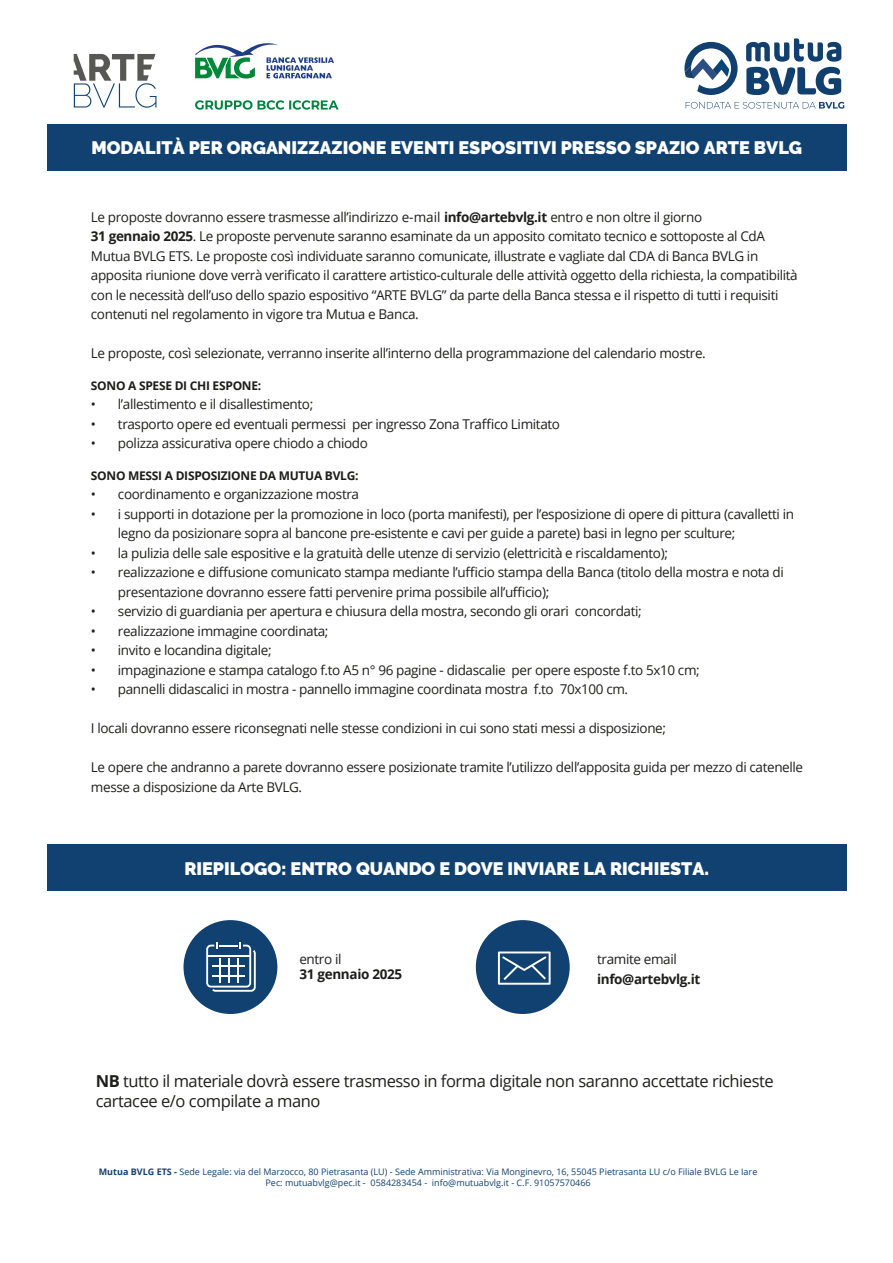
<style>
.page{position:relative;width:893px;height:1263px;background:#fff}
.page>*{position:absolute;margin:0;border:0;box-sizing:border-box;transform-origin:0 0}
.t1{font:900 18px "Raleway";color:#fff}
.t2{font:16.5px/19.5px "Open Sans";letter-spacing:-.025em;color:#1e1e1c}
.t3{font:13.5px/19.5px "Open Sans";letter-spacing:-.025em;color:#1e1e1c}
.t4{font:700 13.5px "Open Sans";letter-spacing:-.025em;color:#1e1e1c}
.t5{font:700 13.5px "Open Sans";letter-spacing:-.025em;color:#1d1d1b}
.t6{font:700 12px "Open Sans";letter-spacing:-.025em;color:#1d1d1b}
.t7{font:9px/10.8px "Open Sans";color:#13416f;text-align:center}
.s1{color:#1d1d1b}
.s2{font-weight:700}
</style>
<div class="page">
<div style="left:47px;top:124px;width:799px;height:47px;background:#114170"></div>
<svg style="left:195px;top:43px;width:139px;height:36px"></svg>
<svg style="left:195px;top:100px;width:144px;height:10px"></svg>
<svg style="left:74px;top:54px;width:82px;height:54px"></svg>
<div style="left:184px;top:920px;width:93px;height:94px;background:#114170;border-radius:50%"></div>
<div style="left:476px;top:920px;width:94px;height:94px;background:#114170;border-radius:50%"></div>
<svg style="left:206px;top:942px;width:50px;height:50px"></svg>
<svg style="left:498px;top:951px;width:53px;height:34px"></svg>
<div style="left:47px;top:844px;width:799px;height:47px;background:#114170"></div>
<svg style="left:684px;top:42px;width:54px;height:53px"></svg>
<svg style="left:746px;top:38px;width:95px;height:57px"></svg>
<svg style="left:686px;top:102px;width:158px;height:7px"></svg>
<h1 class="t1" style="left:91px;top:138px;width:712px">MODALITÀ PER ORGANIZZAZIONE EVENTI ESPOSITIVI PRESSO SPAZIO ARTE BVLG</h1>
<p class="t3" style="left:91px;top:206px;width:708px">Le proposte dovranno essere trasmesse all’indirizzo <span class="s1">e-mail</span> <span class="s2">info@artebvlg.it</span> entro e non oltre il giorno<br><span class="s2">31 gennaio 2025</span>. Le proposte pervenute saranno esaminate da un apposito comitato tecnico e sottoposte al CdA Mutua BVLG ETS. Le proposte così individuate saranno comunicate, illustrate e vagliate dal CDA di Banca BVLG in apposita riunione dove verrà verificato il carattere artistico-culturale delle attività oggetto della richiesta, la compatibilità con le necessità dell’uso dello spazio espositivo “ARTE BVLG” da parte della Banca stessa e il rispetto di tutti i requisiti contenuti nel regolamento in vigore tra Mutua e Banca.</p>
<p class="t3" style="left:91px;top:343px;width:616px">Le proposte, così selezionate, verranno inserite all’interno della programmazione del calendario mostre.</p>
<p class="t6" style="left:91px;top:377px;width:172px">SONO A SPESE DI CHI ESPONE:</p>
<p class="t3" style="left:91px;top:394px;width:224px">• l’allestimento e il disallestimento;</p>
<p class="t3" style="left:91px;top:413px;width:471px">• trasporto opere ed eventuali permessi per ingresso Zona Traffico Limitato</p>
<p class="t3" style="left:91px;top:433px;width:279px">• polizza assicurativa opere chiodo a chiodo</p>
<p class="t6" style="left:91px;top:467px;width:269px">SONO MESSI A DISPOSIZIONE DA MUTUA BVLG:</p>
<p class="t3" style="left:91px;top:484px;width:270px">• coordinamento e organizzazione mostra</p>
<p class="t3" style="left:118px;top:503px;width:678px;text-indent:-27px">• i supporti in dotazione per la promozione in loco (porta manifesti), per l’esposizione di opere di pittura (cavalletti in legno da posizionare sopra al bancone pre-esistente e cavi per guide a parete) basi in legno per sculture;</p>
<p class="t3" style="left:91px;top:542px;width:578px">• la pulizia delle sale espositive e la gratuità delle utenze di servizio (elettricità e riscaldamento);</p>
<p class="t3" style="left:118px;top:562px;width:667px;text-indent:-27px">• realizzazione e diffusione comunicato stampa mediante l’ufficio stampa della Banca (titolo della mostra e nota di presentazione dovranno essere fatti pervenire prima possibile all’ufficio);</p>
<p class="t3" style="left:91px;top:601px;width:552px">• servizio di guardiania per apertura e chiusura della mostra, secondo gli orari concordati;</p>
<p class="t3" style="left:91px;top:620px;width:239px">• realizzazione immagine coordinata;</p>
<p class="t3" style="left:91px;top:640px;width:182px">• invito e locandina digitale;</p>
<p class="t3" style="left:91px;top:659px;width:610px">• impaginazione e stampa catalogo f.to A5 n° 96 pagine - didascalie per opere esposte f.to 5x10 cm;</p>
<p class="t3" style="left:91px;top:679px;width:539px">• pannelli didascalici in mostra - pannello immagine coordinata mostra f.to 70x100 cm.</p>
<p class="t3" style="left:91px;top:718px;width:577px">I locali dovranno essere riconsegnati nelle stesse condizioni in cui sono stati messi a disposizione;</p>
<p class="t3" style="left:91px;top:757px;width:714px">Le opere che andranno a parete dovranno essere posizionate tramite l’utilizzo dell’apposita guida per mezzo di catenelle messe a disposizione da Arte BVLG.</p>
<h1 class="t1" style="left:184px;top:858px;width:526px">RIEPILOGO: ENTRO QUANDO E DOVE INVIARE LA RICHIESTA.</h1>
<p class="t3" style="left:299px;top:949px;width:44px">entro il</p>
<p class="t5" style="left:299px;top:965px;width:104px">31 gennaio 2025</p>
<p class="t3" style="left:597px;top:949px;width:81px">tramite email</p>
<p class="t4" style="left:597px;top:969px;width:105px">info@artebvlg.it</p>
<p class="t2" style="left:96px;top:1071px;width:680px"><span class="s2">NB</span> tutto il materiale dovrà essere trasmesso in forma digitale non saranno accettate richieste cartacee e/o compilate a mano</p>
<p class="t7" style="left:99px;top:1166px;width:660px"><span class="s2">Mutua BVLG ETS -</span> Sede Legale: via del Marzocco, 80 Pietrasanta (LU) - Sede Amministrativa: Via Monginevro, 16, 55045 Pietrasanta LU c/o Filiale BVLG Le Iare<br>Pec: mutuabvlg@pec.it - 0584283454 - info@mutuabvlg.it - C.F. 91057570466</p>
</div>
